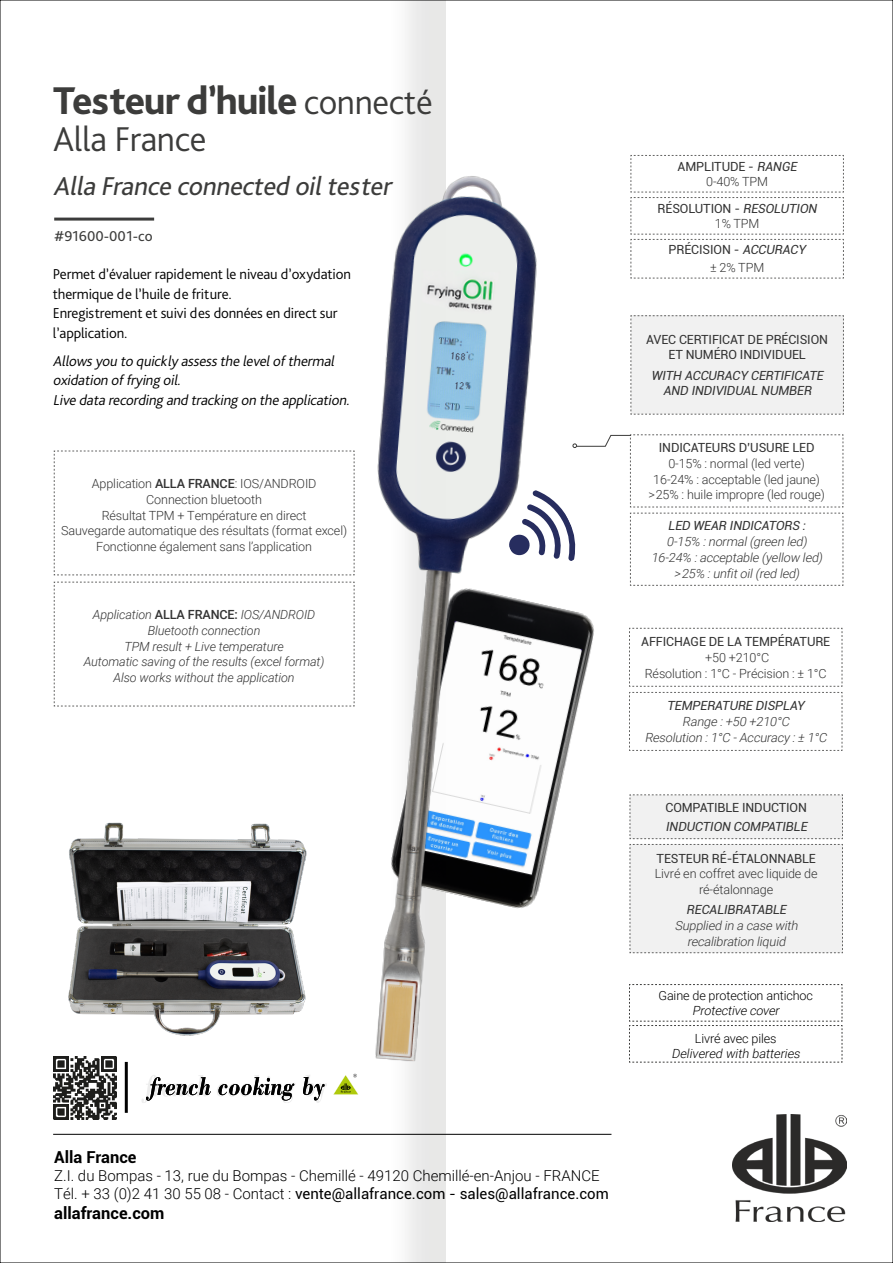
<style>
.page{position:relative;width:893px;height:1263px;background:#fff}
.page>*{position:absolute;margin:0;border:0;box-sizing:border-box;transform-origin:0 0}
.t1{font:800 40.5px "Bliss Pro";letter-spacing:-.03em;color:#3c3c3b}
.t2{font:300 36px "Bliss Pro";letter-spacing:-.01em;color:#3c3c3b}
.t3{font:italic 27px "Bliss Pro";color:#3c3c3b}
.t4{font:700 16.5px "Roboto";color:#000}
.t5{font:300 15px/18px "Roboto";color:#000}
.t6{font:300 15px/19.5px "Bliss Pro";letter-spacing:-.01em;color:#000}
.t7{font:italic 300 15px/19.5px "Bliss Pro";color:#000}
.t8{font:15px "Bliss Pro";color:#3c3c3b}
.t9{font:300 12.6px/15.8px "Roboto";letter-spacing:-.01em;color:#000;text-align:center}
.t10{font:12.6px/15.8px "Roboto";letter-spacing:-.01em;color:#000;text-align:center}
.t11{font:italic 300 12.6px/15.8px "Roboto";color:#000;text-align:center}
.t12{font:italic 300 12.6px/15.8px "Roboto";letter-spacing:-.01em;color:#000;text-align:center}
.t13{font:italic 12.6px/15px "Roboto";color:#000;text-align:center}
.s1{font-weight:300;font-size:36px}
.s2{font-weight:500}
.s3{font-weight:500;font-style:normal}
.s4{font-style:italic}
.s5{font-weight:300}
.s6{font-weight:400}
</style>
<div class="page">
<svg style="left:387px;top:2px;width:59px;height:1259px;fill:#ececec"></svg>
<img style="left:566px;top:610px;width:28px;height:152px">
<img style="left:68px;top:822px;width:239px;height:214px">
<img style="left:326px;top:168px;width:240px;height:925px">
<hr style="left:53px;top:1134px;width:558px;height:1px;background:#000">
<img style="left:732px;top:1115px;width:114px;height:107px">
<svg style="left:629px;top:984px;width:214px;height:79px"></svg>
<svg style="left:630px;top:155px;width:214px;height:124px"></svg>
<div style="left:630px;top:315px;width:214px;height:100px;background:#f1f1f1"></div>
<svg style="left:629px;top:628px;width:214px;height:123px"></svg>
<svg style="left:508px;top:434px;width:336px;height:152px"></svg>
<hr style="left:54px;top:218px;width:100px;height:3px;background:#3c3c3b">
<div style="left:629px;top:794px;width:214px;height:159px;background:#f1f1f1"></div>
<svg style="left:54px;top:450px;width:301px;height:126px"></svg>
<svg style="left:54px;top:582px;width:301px;height:125px"></svg>
<img style="left:53px;top:1056px;width:63px;height:63px">
<hr style="left:125px;top:1062px;width:3px;height:51px;background:#000">
<svg style="left:333px;top:1073px;width:26px;height:22px"></svg>
<svg style="left:142px;top:1075px;width:185px;height:28px"></svg>
<svg style="left:451px;top:352px;width:14px;height:8px"></svg>
<svg style="left:455px;top:382px;width:9px;height:7px"></svg>
<h1 class="t1" style="left:53px;top:75px;width:381px">Testeur d’huile <span class="s1">connecté</span></h1>
<h2 class="t2" style="left:53px;top:117px;width:155px">Alla France</h2>
<h3 class="t3" style="left:53px;top:170px;width:345px">Alla France connected oiltester</h3>
<p class="t8" style="left:54px;top:227px;width:100px">#91600-001-co</p>
<p class="t6" style="left:53px;top:264px;width:300px">Permet d’évaluer rapidement le niveau d’oxydation thermique de l’huile de friture.<br>Enregistrement et suivi des données en direct sur l’application.</p>
<p class="t7" style="left:53px;top:351px;width:301px">Allowsyou to quickly assessthe levelofthermal oxidation offrying oil.<br>Live data recording and tracking on the application.</p>
<p class="t9" style="left:61px;top:475px;width:287px">Application <span class="s2">ALLA FRANCE</span>: IOS/ANDROID Connection bluetooth<br>Résultat TPM + Température en direct<br>Sauvegarde automatique des résultats (format excel)<br>Fonctionne également sans l’application</p>
<p class="t12" style="left:84px;top:606px;width:242px">Application <span class="s3">ALLA FRANCE:</span> IOS/ANDROID Bluetooth connection<br>TPM result + Live temperature<br>Automatic saving of the results (excel format)<br>Also works without the application</p>
<p class="t10" style="left:678px;top:158px;width:123px">AMPLITUDE - <span class="s4">RANGE<br></span><span class="s5">0-40% TPM</span></p>
<p class="t10" style="left:658px;top:200px;width:164px">RÉSOLUTION - <span class="s4">RESOLUTION<br></span><span class="s5">1% TPM</span></p>
<p class="t10" style="left:669px;top:241px;width:141px;line-height:18px">PRÉCISION - <span class="s4">ACCURACY </span><span class="s5">± 2% TPM</span></p>
<p class="t10" style="left:646px;top:332px;width:183px;line-height:15px">AVEC CERTIFICAT DE PRÉCISION<br>ET NUMÉRO INDIVIDUEL</p>
<p class="t13" style="left:651px;top:368px;width:176px">WITH ACCURACY CERTIFICATE<br>AND INDIVIDUAL NUMBER</p>
<p class="t10" style="left:659px;top:439px;width:157px">INDICATEURS D’USURE LED</p>
<p class="t9" style="left:648px;top:455px;width:178px">0-15% : normal (led verte)<br>16-24% : acceptable (led jaune) &gt;25% : huile impropre (led rouge)</p>
<p class="t13" style="left:668px;top:518px;width:142px">LED WEAR INDICATORS :</p>
<p class="t11" style="left:651px;top:533px;width:176px">0-15% :normal(green led)<br>16-24% :acceptable (yellow led) &gt;25% :unfitoil(red led)</p>
<p class="t10" style="left:641px;top:633px;width:191px">AFFICHAGE DE LA TEMPÉRATURE</p>
<p class="t9" style="left:645px;top:649px;width:183px">+50 +210°C<br>Résolution : 1°C - Précision : ± 1°C</p>
<p class="t13" style="left:667px;top:698px;width:142px">TEMPERATURE DISPLAY</p>
<p class="t11" style="left:645px;top:713px;width:187px">Range :+50 +210°C<br>Resolution :1°C -Accuracy :± 1°C</p>
<p class="t10" style="left:665px;top:799px;width:143px">COMPATIBLE INDUCTION</p>
<p class="t13" style="left:665px;top:818px;width:146px">INDUCTION COMPATIBLE</p>
<p class="t10" style="left:657px;top:850px;width:161px">TESTEUR RÉ-ÉTALONNABLE</p>
<p class="t9" style="left:655px;top:866px;width:164px">Livré en coffret avec liquide de ré-étalonnage</p>
<p class="t13" style="left:686px;top:902px;width:104px">RECALIBRATABLE</p>
<p class="t11" style="left:675px;top:917px;width:127px">Supplied in a case with recalibration liquid</p>
<p class="t9" style="left:658px;top:987px;width:156px">Gaine de protection antichoc</p>
<p class="t11" style="left:692px;top:1003px;width:91px">Protective cover</p>
<p class="t9" style="left:695px;top:1030px;width:83px">Livré avec piles</p>
<p class="t11" style="left:671px;top:1045px;width:133px">Delivered with batteries</p>
<h3 class="t4" style="left:54px;top:1145px;width:84px">Alla France</h3>
<p class="t5" style="left:54px;top:1166px;width:556px">Z.I. du Bompas - 13, rue du Bompas - Chemillé - 49120 Chemillé-en-Anjou - FRANCE<br>Tél. + 33 (0)2 41 30 55 08 - Contact : <span class="s6">vente@allafrance.com - sales@allafrance.com</span></p>
<h3 class="t4" style="left:54px;top:1201px;width:112px">allafrance.com</h3>
</div>
